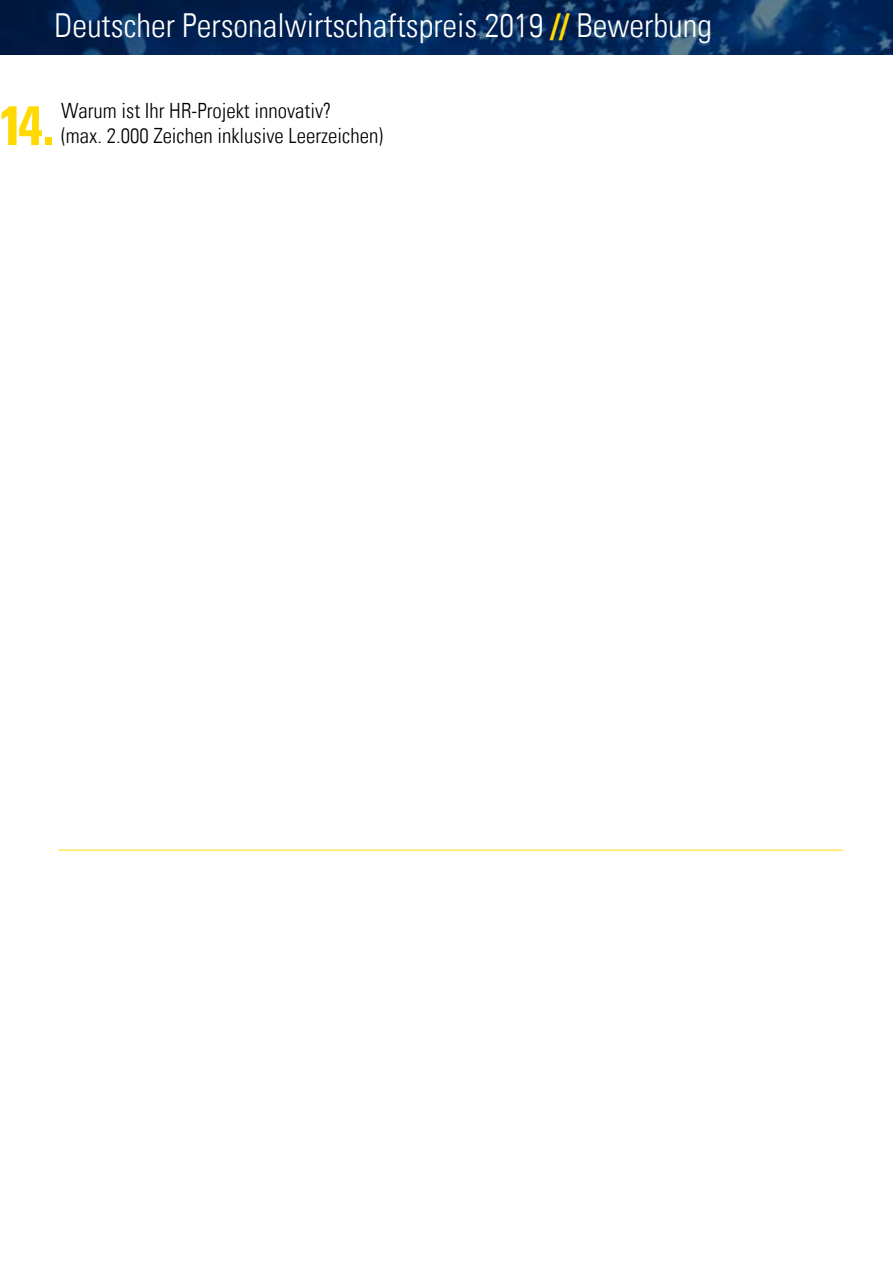
<style>
.page{position:relative;width:893px;height:1263px;background:#fff}
.page>*{position:absolute;margin:0;border:0;box-sizing:border-box;transform-origin:0 0}
.t1{font:700 condensed 55.5px "Univers LT";color:#ffd900}
.t2{font:300 condensed 33px "Univers LT";color:#fff}
.t3{font:300 condensed 21px "Univers LT";color:#000}
.s1{font-weight:700;color:#ffd900}
</style>
<div class="page">
<img style="left:0;top:0;width:893px;height:54px">
<hr style="left:58px;top:850px;width:785px;height:1px;background:#ffd900">
<h2 class="t2" style="left:54px;top:6px;width:659px">Deutscher Personalwirtschaftspreis 2019 <span class="s1">//</span> Bewerbung</h2>
<h1 class="t1" style="left:-1px;top:91px;width:58px">14.</h1>
<p class="t3" style="left:61px;top:98px;width:272px">Warum ist Ihr HR-Projekt innovativ?</p>
<p class="t3" style="left:61px;top:123px;width:323px">(max. 2.000 Zeichen inklusive Leerzeichen)</p>
</div>
